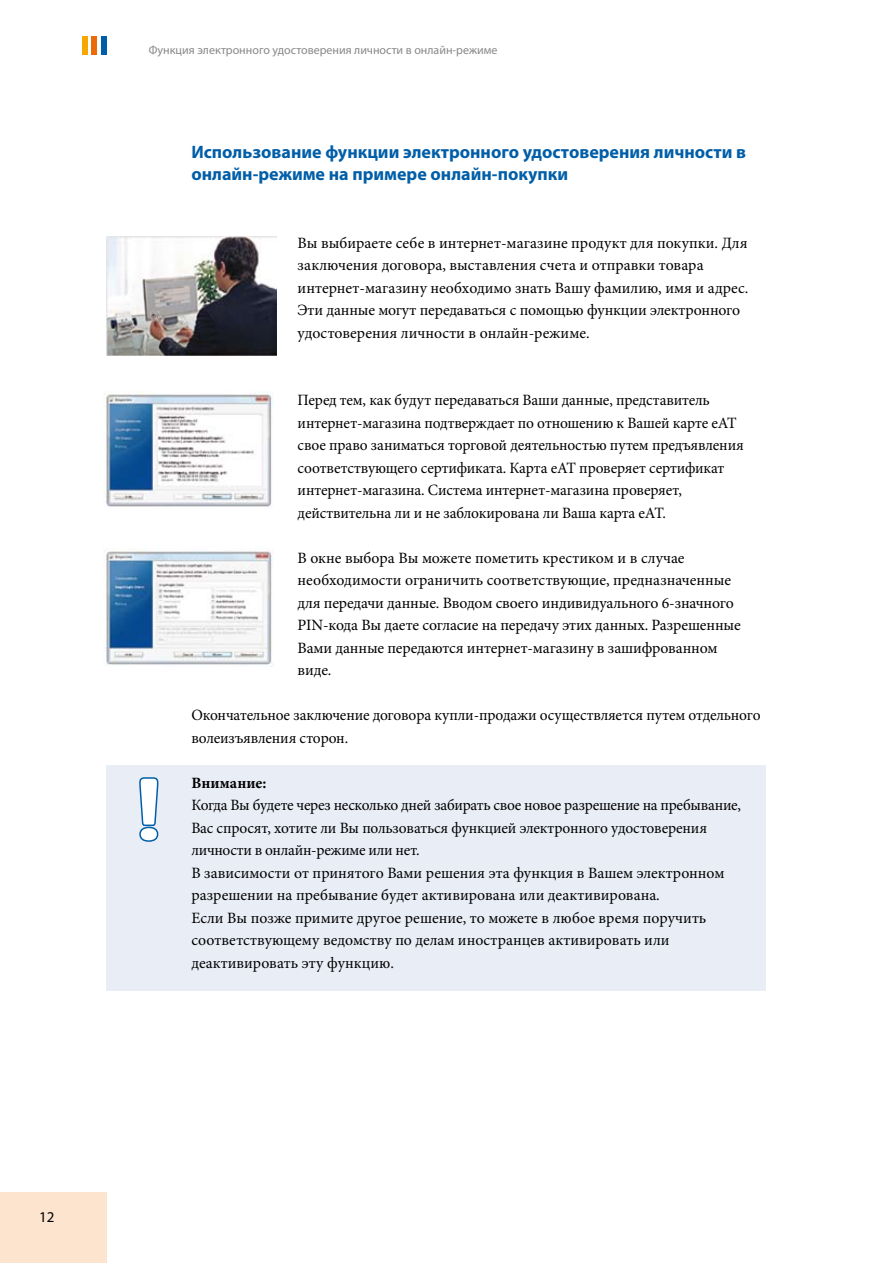
<style>
.page{position:relative;width:893px;height:1263px;background:#fff}
.page>*{position:absolute;margin:0;border:0;box-sizing:border-box;transform-origin:0 0}
.t1{font:700 90px "Neue Praxis";color:#fff}
.t2{font:700 18px/22.5px "Myriad Pro";color:#005ea8}
.t3{font:15.75px/22.5px "Minion Pro";letter-spacing:-.005em;color:#000}
.t4{font:15px "Myriad Pro";color:#000}
.t5{font:12px "Myriad Pro";color:#87888a}
.s1{font-weight:700}
</style>
<div class="page">
<div style="left:106px;top:765px;width:659px;height:225px;background:#e9edf6"></div>
<div style="left:0;top:1193px;width:106px;height:70px;background:#fde4ce"></div>
<div style="left:82px;top:36px;width:5px;height:18px;background:#f6a800"></div>
<div style="left:91px;top:36px;width:6px;height:18px;background:#eb6a0a"></div>
<div style="left:101px;top:36px;width:5px;height:18px;background:#005ea8"></div>
<img style="left:107px;top:236px;width:170px;height:120px">
<img style="left:103px;top:391px;width:170px;height:116px">
<img style="left:103px;top:548px;width:170px;height:118px">
<svg style="left:139px;top:777px;width:20px;height:65px"></svg>
<p class="t5" style="left:149px;top:43px;width:350px">Функция электронного удостоверения личности в онлайн-режиме</p>
<h2 class="t2" style="left:191px;top:140px;width:556px">Использование функции электронного удостоверения личности в онлайн-режиме на примере онлайн-покупки</h2>
<p class="t1" style="left:133px;top:754px;width:34px">!</p>
<p class="t3" style="left:298px;top:231px;width:452px">Вы выбираете себе в интернет-магазине продукт для покупки. Для заключения договора, выставления счета и отправки товара интернет-магазину необходимо знать Вашу фамилию, имя и адрес.<br>Эти данные могут передаваться с помощью функции электронного удостоверения личности в онлайн-режиме.</p>
<p class="t3" style="left:298px;top:389px;width:448px">Перед тем, как будут передаваться Ваши данные, представитель интернет-магазина подтверждает по отношению к Вашей карте еАТ свое право заниматься торговой деятельностью путем предъявления соответствующего сертификата. Карта еАТ проверяет сертификат интернет-магазина. Система интернет-магазина проверяет, действительна ли и не заблокирована ли Ваша карта еАТ.</p>
<p class="t3" style="left:298px;top:546px;width:445px">В окне выбора Вы можете пометить крестиком и в случае необходимости ограничить соответствующие, предназначенные для передачи данные. Вводом своего индивидуального 6-значного PIN-кода Вы даете согласие на передачу этих данных. Разрешенные Вами данные передаются интернет-магазину в зашифрованном виде.</p>
<p class="t3" style="left:191px;top:704px;width:571px">Окончательное заключение договора купли-продажи осуществляется путем отдельного волеизъявления сторон.</p>
<p class="t3" style="left:191px;top:771px;width:551px"><span class="s1">Внимание:<br></span>Когда Вы будете через несколько дней забирать свое новое разрешение на пребывание,</p>
<p class="t3" style="left:191px;top:816px;width:535px">Вас спросят, хотите ли Вы пользоваться функцией электронного удостоверения личности в онлайн-режиме или нет.<br>В зависимости от принятого Вами решения эта функция в Вашем электронном разрешении на пребывание будет активирована или деактивирована.<br>Если Вы позже примите другое решение, то можете в любое время поручить соответствующему ведомству по делам иностранцев активировать или деактивировать эту функцию.</p>
<p class="t4" style="left:39px;top:1207px;width:17px">12</p>
</div>
